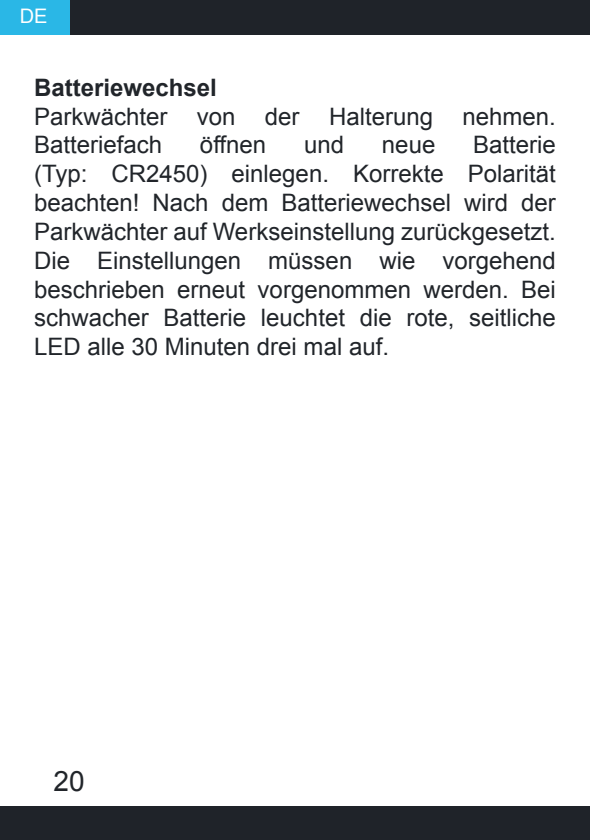
<style>
.page{position:relative;width:590px;height:840px;background:#fff}
.page>*{position:absolute;margin:0;border:0;box-sizing:border-box;transform-origin:0 0}
.t1{font:28px "Arial";color:#21252a}
.t2{font:24px/28.8px "Arial";color:#21252a}
.t3{font:700 24px "Arial";color:#21252a}
.t4{font:20px "Arial";color:#fff}
</style>
<div class="page">
<div style="left:0;top:0;width:590px;height:34px;background:#1f2329"></div>
<div style="left:0;top:0;width:70px;height:34px;background:#2ab7e6"></div>
<div style="left:0;top:806px;width:590px;height:33px;background:#1f2329"></div>
<p class="t4" style="left:20px;top:3px;width:29px">DE</p>
<p class="t3" style="left:34px;top:71px;width:184px">Batteriewechsel</p>
<p class="t2" style="left:34px;top:102px;width:523px">Parkwächter von der Halterung nehmen.<br>Batteriefach</p>
<p class="t2" style="left:200px;top:131px;width:68px">öffnen</p>
<p class="t2" style="left:304px;top:131px;width:42px">und</p>
<p class="t2" style="left:382px;top:131px;width:55px">neue</p>
<p class="t2" style="left:34px;top:131px;width:523px;text-align:justify;text-indent:439px">Batterie (Typ: CR2450) einlegen. Korrekte Polarität beachten! Nach dem Batteriewechsel wird der Parkwächter auf Werkseinstellung zurückgesetzt.<br>Die Einstellungen müssen wie vorgehend beschrieben erneut vorgenommen werden. Bei schwacher Batterie leuchtet die rote, seitliche LED alle 30 Minuten drei mal auf.</p>
<p class="t1" style="left:54px;top:762px;width:33px">20</p>
</div>
